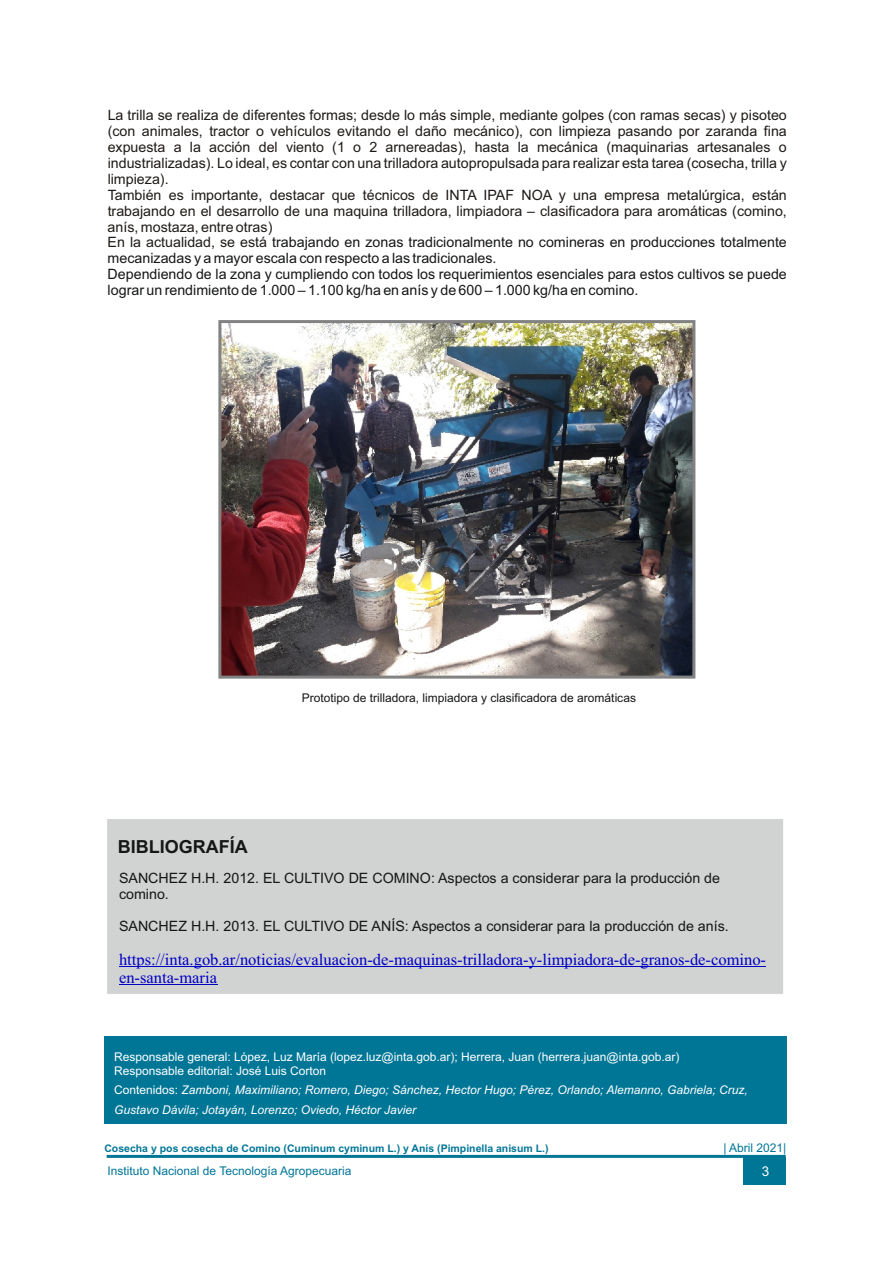
<style>
.page{position:relative;width:893px;height:1263px;background:#fff}
.page>*{position:absolute;margin:0;border:0;box-sizing:border-box;transform-origin:0 0}
.t1{font:700 18px "Arial";color:#151616}
.t2{font:16.5px/18.3px "Times New Roman";color:#0000c4}
.t3{font:14.25px/15.9px "Arial";color:#1f1a17}
.t4{font:14.25px/15.9px "Arial";color:#151616}
.t5{font:13.5px "Arial";color:#fff}
.t6{font:italic 12px/19.4px "Arial";color:#fff}
.t7{font:12px/13.4px "Arial";color:#fff}
.t8{font:12px "Arial";color:#151616}
.t9{font:12px "Arial";color:#007696}
.t10{font:700 10.5px "Arial";color:#007696}
.s1{color:#151616}
.s2{font-style:normal}
</style>
<div class="page">
<div style="left:107px;top:819px;width:676px;height:175px;background:#d1d2d2"></div>
<svg style="left:106px;top:1154px;width:680px;height:4px;background:#3f97af"></svg>
<div style="left:743px;top:1158px;width:43px;height:27px;background:#007696"></div>
<hr style="left:119px;top:966px;width:647px;height:1px;background:#0000c4">
<hr style="left:119px;top:984px;width:98px;height:1px;background:#0000c4">
<div style="left:104px;top:1036px;width:683px;height:88px;background:#007696"></div>
<img style="left:222px;top:324px;width:469px;height:351px">
<div style="left:218px;top:320px;width:477px;height:359px;border:3px solid #818281"></div>
<p class="t3" style="left:108px;top:108px;width:681px">La trilla se realiza de diferentes formas; desde lo más simple, mediante golpes (con ramas secas) y pisoteo (con animales, tractor o vehículos evitando el daño mecánico), con limpieza pasando por zaranda fina expuesta a la acción del viento (1 o 2 arnereadas), hasta la mecánica (maquinarias artesanales o industrializadas). Lo ideal, es contar con una trilladora autopropulsada para realizar esta tarea (cosecha, trilla y limpieza).<br>También es importante, destacar que técnicos de INTA IPAF NOA y una empresa metalúrgica, están trabajando en el desarrollo de una maquina trilladora, limpiadora – clasificadora para aromáticas (comino, anís, mostaza, entre otras)<br>En la actualidad, se está <span class="s1">trabajando en zonas tradicionalmente no comineras en producciones totalmente mecanizadas y a mayor escala con respecto a las tradicionales.<br>Dependiendo de la zona y cumpliendo con todos los requerimientos esenciales para estos cultivos se puede lograr un rendimiento de 1.000 – 1.100 kg/ha en anís y de 600 – 1.000 kg/ha en comino.</span></p>
<p class="t1" style="left:118px;top:840px;width:131px">BIBLIOGRAFÍA</p>
<p class="t8" style="left:302px;top:694px;width:336px">Prototipo de trilladora, limpiadora y clasificadora de aromáticas</p>
<p class="t4" style="left:119px;top:871px;width:603px">SANCHEZ H.H. 2012. EL CULTIVO DE COMINO: Aspectos a considerar para la producción de comino.</p>
<p class="t4" style="left:119px;top:919px;width:611px">SANCHEZ H.H. 2013. EL CULTIVO DE ANÍS: Aspectos a considerar para la producción de anís.</p>
<p class="t2" style="left:119px;top:952px;width:649px">https://inta.gob.ar/noticias/evaluacion-de-maquinas-trilladora-y-limpiadora-de-granos-de-comino&shy;en-santa-maria</p>
<p class="t7" style="left:114px;top:1051px;width:567px">Responsable general: López, Luz María (lopez.luz@inta.gob.ar); Herrera, Juan (herrera.juan@inta.gob.ar)<br>Responsable editorial: José Luis Corton</p>
<p class="t6" style="left:114px;top:1081px;width:635px"><span class="s2">Contenidos:</span> Zamboni, Maximiliano; Romero, Diego; Sánchez, Hector Hugo; Pérez, Orlando; Alemanno, Gabriela; Cruz,<br>Gustavo Dávila; Jotayán, Lorenzo; Oviedo, Héctor Javier</p>
<p class="t10" style="left:104px;top:1144px;width:446px">Cosecha y pos cosecha de Comino (Cuminum cyminum L.) y Anís (Pimpinella anisum L.)</p>
<p class="t9" style="left:723px;top:1143px;width:64px">| Abril 2021|</p>
<p class="t9" style="left:108px;top:1166px;width:245px">Instituto Nacional de Tecnología Agropecuaria</p>
<p class="t5" style="left:762px;top:1166px;width:9px">3</p>
</div>
